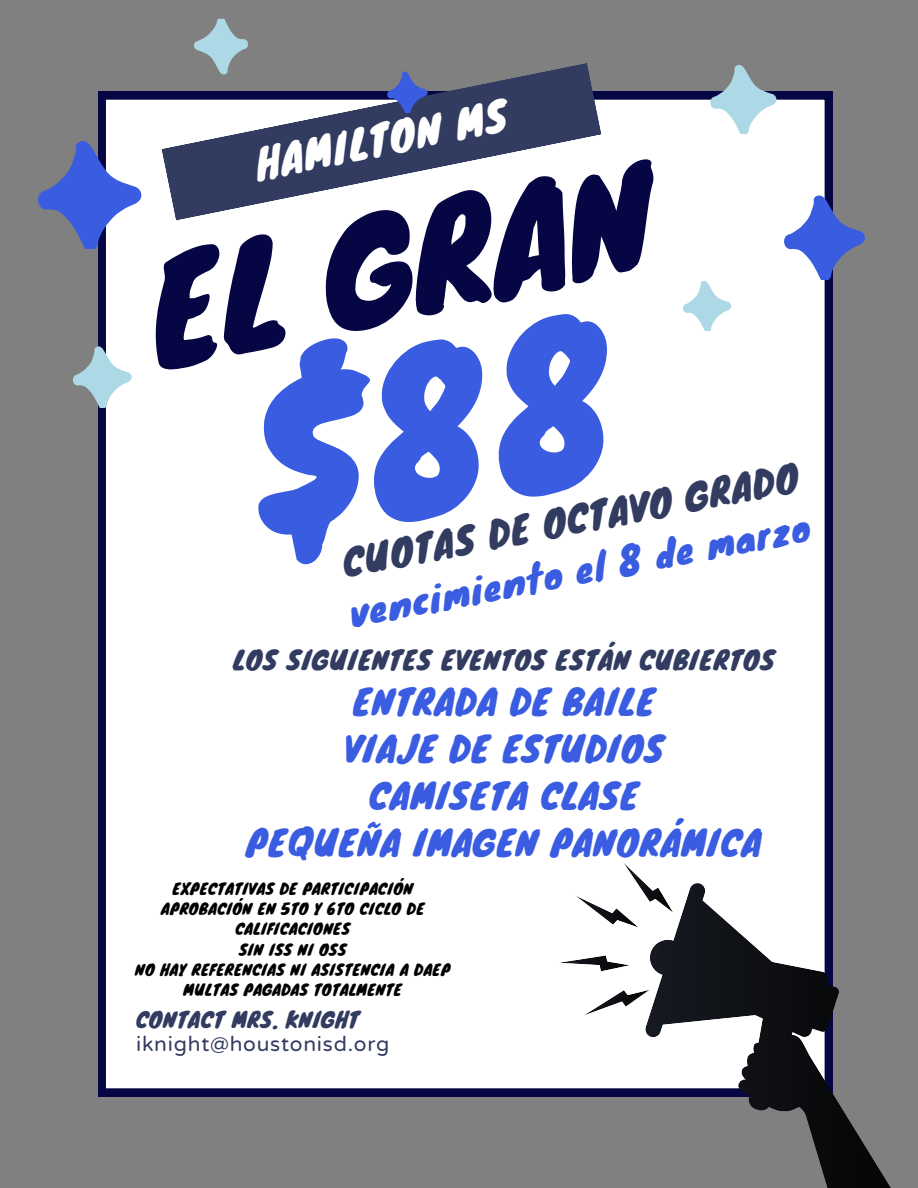
<style>
.page{position:relative;width:918px;height:1188px;background:#808080}
.page>*{position:absolute;margin:0;border:0;box-sizing:border-box;transform-origin:0 0}
.t1{font:138px "Knewave";color:#060644}
.t2{font:40.2px "Knewave";color:#fff}
.t3{font:36.3px/50.6px "Knewave";color:#395ce0}
.t4{font:34.5px/47.2px "Knewave";letter-spacing:.035em;color:#395ce0;text-align:center}
.t5{font:25.5px "Knewave";letter-spacing:.035em;color:#323b60}
.t6{font:21px "Varela Round";letter-spacing:.035em;color:#323b60}
.t7{font:21px "Knewave";letter-spacing:.035em;color:#323b60}
.t8{font:15px/20.2px "Knewave";letter-spacing:.035em;color:#000;text-align:center}
.s1{color:#323b60}
</style>
<div class="page">
<div style="left:98px;top:92px;width:734px;height:1004px;background:#fff"></div>
<svg style="left:38px;top:138px;width:111px;height:110px"></svg>
<svg style="left:72px;top:344px;width:64px;height:63px"></svg>
<svg style="left:781px;top:193px;width:84px;height:87px"></svg>
<svg style="left:708px;top:65px;width:73px;height:69px"></svg>
<svg style="left:681px;top:279px;width:54px;height:52px"></svg>
<svg style="left:161px;top:63px;width:441px;height:158px"></svg>
<svg style="left:386px;top:70px;width:45px;height:43px"></svg>
<svg style="left:189px;top:18px;width:61px;height:59px"></svg>
<svg style="left:645px;top:883px;width:246px;height:305px"></svg>
<svg style="left:575px;top:862px;width:98px;height:66px"></svg>
<svg style="left:583px;top:990px;width:67px;height:26px"></svg>
<svg style="left:558px;top:955px;width:72px;height:16px"></svg>
<div style="left:227px;top:303px;width:409px;height:269px;background:#fff"></div>
<p class="t2" style="left:250px;top:132px;width:257px;rotate:-11deg">HAMILTON MS</p>
<p class="t1" style="left:125px;top:207px;width:515px;rotate:-12deg">EL GRAN</p>
<h2 class="t3" style="left:335px;top:539px;width:469px;rotate:-11deg"><span class="s1">CUOTAS DE OCTAVO GRADO </span>vencimiento el 8 de marzo</h2>
<p class="t5" style="left:233px;top:639px;width:543px">LOS SIGUIENTES EVENTOS ESTÁN CUBIERTOS</p>
<p class="t4" style="left:344px;top:677px;width:321px">ENTRADA DE BAILE<br>VIAJE DE ESTUDIOS<br>CAMISETA CLASE</p>
<p class="t4" style="left:246px;top:818px;width:517px">PEQUEÑA IMAGEN PANORÁMICA</p>
<p class="t8" style="left:172px;top:878px;width:242px">EXPECTATIVAS DE PARTICIPACIÓN</p>
<p class="t8" style="left:161px;top:898px;width:265px">APROBACIÓN EN 5TO Y 6TO CICLO DE<br>CALIFICACIONES</p>
<h5 class="t8" style="left:239px;top:939px;width:109px">SIN ISS NI OSS</h5>
<h6 class="t8" style="left:135px;top:959px;width:316px">NO HAY REFERENCIAS NI ASISTENCIA A DAEP</h6>
<h1 class="t8" style="left:184px;top:979px;width:220px">MULTAS PAGADAS TOTALMENTE</h1>
<p class="t7" style="left:136px;top:1003px;width:224px">CONTACT MRS. KNIGHT</p>
<p class="t6" style="left:136px;top:1032px;width:255px">iknight@houstonisd.org</p>
</div>
